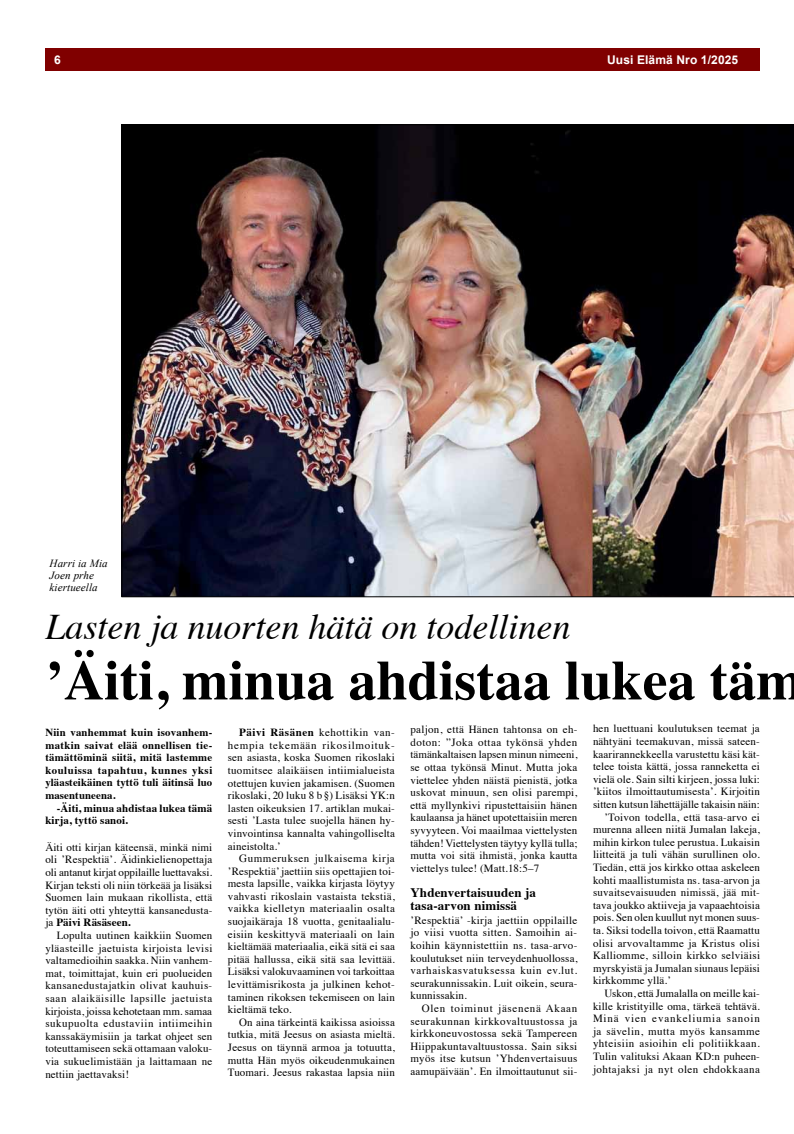
<style>
.page{position:relative;width:794px;height:1134px;background:#fff}
.page>*{position:absolute;margin:0;border:0;box-sizing:border-box;transform-origin:0 0}
.t1{font:700 56px "Times";color:#000}
.t2{font:italic 36px "Times";color:#000}
.t3{font:700 13px/12.6px "Times";letter-spacing:.01em;color:#000}
.t4{font:700 12px "Arial";letter-spacing:.01em;color:#fff}
.t5{font:11px/12.6px "Times";letter-spacing:.01em;color:#000;text-align:justify}
.t6{font:11px "Times";letter-spacing:.04em;color:#000}
.t7{font:700 11px/12.6px "Times";letter-spacing:.01em;color:#000}
.t8{font:italic 11px/12.4px "Times New Roman";letter-spacing:.01em;color:#000}
.t9{font:11px "Times";letter-spacing:.08em;color:#000}
.t10{font:700 10.8px/12.6px "Times";letter-spacing:.01em;color:#000;text-align:justify}
.s1{font-size:55px}
.s2{font-weight:700}
</style>
<div class="page">
<div style="left:45px;top:48px;width:715px;height:23px;background:#800000"></div>
<img style="left:122px;top:125px;width:672px;height:472px">
<p class="t4" style="left:54px;top:52px;width:8px">6</p>
<p class="t4" style="left:607px;top:52px;width:133px">Uusi Elämä Nro 1/2025</p>
<p class="t8" style="left:50px;top:556px;width:60px">Harri ia Mia<br>Joen prhe kiertueella</p>
<h2 class="t2" style="left:45px;top:596px;width:527px">Lasten ja nuorten hätä on todellinen</h2>
<h1 class="t1" style="left:45px;top:627px;width:759px"><span class="s1">’</span>Äiti, minua ahdistaa lukea täm</h1>
<p class="t5" style="left:228px;top:725px;width:168px;text-indent:11px"><span class="s2">Päivi Räsänen</span> kehottikin van&shy;hempia tekemään rikosilmoituk&shy;sen asiasta, koska Suomen rikoslaki tuomitsee alaikäisen intiimialueista otettujen kuvien jakamisen. (Suomen rikoslaki, 20 luku 8 b §) Lisäksi YK:n lasten oikeuksien 17. artiklan mukai&shy;sesti ’Lasta tulee suojella hänen hy&shy;vinvointinsa kannalta vahingolliselta aineistolta.’</p>
<p class="t5" style="left:228px;top:851px;width:168px;text-indent:11px">Gummeruksen julkaisema kirja ’Respektiä’ jaettiin siis opettajien toi&shy;mesta lapsille, vaikka kirjasta löytyy vahvasti rikoslain vastaista tekstiä, vaikka kielletyn materiaalin osalta suojaikäraja 18 vuotta, genitaalialu&shy;eisiin keskittyvä materiaali on lain kieltämää materiaalia, eikä sitä ei saa pitää hallussa, eikä sitä saa levittää.<br>Lisäksi valokuvaaminen voi tarkoittaa levittämisrikosta ja julkinen kehot&shy;taminen rikoksen tekemiseen on lain kieltämä teko.</p>
<p class="t5" style="left:228px;top:1015px;width:168px;text-indent:11px">On aina tärkeintä kaikissa asioissa tutkia, mitä Jeesus on asiasta mieltä.<br>Jeesus on täynnä armoa ja totuutta, mutta Hän myös oikeudenmukainen Tuomari. Jeesus rakastaa lapsia niin</p>
<p class="t5" style="left:593px;top:721px;width:168px">hen luettuani koulutuksen teemat ja</p>
<p class="t5" style="left:593px;top:734px;width:168px">nähtyäni teemakuvan, missä sateen-</p>
<p class="t5" style="left:593px;top:747px;width:168px">kaarirannekkeella varustettu käsi kät-</p>
<p class="t5" style="left:593px;top:759px;width:168px">telee toista kättä, jossa ranneketta ei</p>
<p class="t5" style="left:593px;top:772px;width:168px">vielä ole. Sain silti kirjeen, jossa luki:</p>
<p class="t5" style="left:593px;top:784px;width:168px">’kiitos ilmoittautumisesta’. Kirjoitin</p>
<p class="t5" style="left:593px;top:797px;width:168px">sitten kutsun lähettäjälle takaisin näin:</p>
<p class="t5" style="left:604px;top:810px;width:157px">’Toivon todella, että tasa-arvo ei</p>
<p class="t5" style="left:593px;top:822px;width:168px">murenna alleen niitä Jumalan lakeja,</p>
<p class="t5" style="left:593px;top:835px;width:168px">mihin kirkon tulee perustua. Lukaisin</p>
<p class="t5" style="left:593px;top:847px;width:168px">liitteitä ja tuli vähän surullinen olo.</p>
<p class="t5" style="left:593px;top:860px;width:168px">Tiedän, että jos kirkko ottaa askeleen</p>
<p class="t5" style="left:593px;top:873px;width:168px">kohti maallistumista ns. tasa-arvon ja</p>
<p class="t5" style="left:593px;top:885px;width:168px">suvaitsevaisuuden nimissä, jää mit-</p>
<p class="t5" style="left:593px;top:898px;width:168px">tava joukko aktiiveja ja vapaaehtoisia</p>
<p class="t5" style="left:593px;top:910px;width:168px">pois. Sen olen kuullut nyt monen suus-</p>
<p class="t5" style="left:593px;top:923px;width:168px">ta. Siksi todella toivon, että Raamattu</p>
<p class="t5" style="left:593px;top:936px;width:168px">olisi arvovaltamme ja Kristus olisi</p>
<p class="t5" style="left:593px;top:948px;width:168px">Kalliomme, silloin kirkko selviäisi</p>
<p class="t5" style="left:593px;top:961px;width:168px">myrskyistä ja Jumalan siunaus lepäisi</p>
<p class="t5" style="left:593px;top:973px;width:80px">kirkkomme yllä.’</p>
<p class="t5" style="left:604px;top:986px;width:157px">Uskon, että Jumalalla on meille kai-</p>
<p class="t5" style="left:593px;top:999px;width:168px">kille kristityille oma, tärkeä tehtävä.</p>
<p class="t9" style="left:593px;top:1008px;width:168px">Minä vien evankeliumia sanoin</p>
<p class="t6" style="left:593px;top:1021px;width:168px">ja sävelin, mutta myös kansamme</p>
<p class="t6" style="left:593px;top:1033px;width:168px">yhteisiin asioihin eli politiikkaan.</p>
<p class="t5" style="left:593px;top:1049px;width:168px">Tulin valituksi Akaan KD:n puheen-</p>
<p class="t6" style="left:593px;top:1058px;width:168px">johtajaksi ja nyt olen ehdokkaana</p>
<p class="t5" style="left:410px;top:722px;width:168px">paljon, että Hänen tahtonsa on eh&shy;doton: ”Joka ottaa tykönsä yhden tämänkaltaisen lapsen minun nimeeni, se ottaa tykönsä Minut. Mutta joka viettelee yhden näistä pienistä, jotka uskovat minuun, sen olisi parempi, että myllynkivi ripustettaisiin hänen kaulaansa ja hänet upotettaisiin meren syvyyteen. Voi maailmaa viettelysten tähden! Viettelysten täytyy kyllä tulla; mutta voi sitä ihmistä, jonka kautta viettelys tulee! (Matt.18:5–7</p>
<p class="t3" style="left:410px;top:885px;width:127px">Yhdenvertaisuuden ja tasa-arvon nimissä</p>
<p class="t5" style="left:410px;top:913px;width:168px">’Respektiä’ -kirja jaettiin oppilaille jo viisi vuotta sitten. Samoihin ai&shy;koihin käynnistettiin ns. tasa-arvo&shy;koulutukset niin terveydenhuollossa, varhaiskasvatuksessa kuin ev.lut. seurakunnissakin. Luit oikein, seura&shy;kunnissakin.</p>
<p class="t5" style="left:410px;top:1001px;width:168px;text-indent:11px">Olen toiminut jäsenenä Akaan seurakunnan kirkkovaltuustossa ja kirkkoneuvostossa sekä Tampereen Hiippakuntavaltuustossa. Sain siksi myös itse kutsun ’Yhdenvertaisuus aamupäivään’. En ilmoittautunut sii-</p>
<p class="t10" style="left:45px;top:725px;width:168px">Niin vanhemmat kuin isovanhem&shy;matkin saivat elää onnellisen tie&shy;tämättöminä siitä, mitä lastemme kouluissa tapahtuu, kunnes yksi yläasteikäinen tyttö tuli äitinsä luo masentuneena.</p>
<p class="t7" style="left:45px;top:800px;width:168px;text-indent:11px">-Äiti, minua ahdistaa lukea tämä kirja, tyttö sanoi.</p>
<p class="t5" style="left:45px;top:840px;width:168px">Äiti otti kirjan käteensä, minkä nimi oli ’Respektiä’. Äidinkielienopettaja oli antanut kirjat oppilaille luettavaksi.<br>Kirjan teksti oli niin törkeää ja lisäksi Suomen lain mukaan rikollista, että tytön äiti otti yhteyttä kansanedusta&shy;ja <span class="s2">Päivi Räsäseen.</span></p>
<p class="t5" style="left:45px;top:928px;width:168px;text-indent:11px">Lopulta uutinen kaikkiin Suomen yläasteille jaetuista kirjoista levisi valtamedioihin saakka. Niin vanhem&shy;mat, toimittajat, kuin eri puolueiden kansanedustajatkin olivat kauhuis&shy;saan alaikäisille lapsille jaetuista kirjoista, joissa kehotetaan mm. samaa sukupuolta edustaviin intiimeihin kanssakäymisiin ja tarkat ohjeet sen toteuttamiseen sekä ottamaan valoku&shy;via sukuelimistään ja laittamaan ne nettiin jaettavaksi!</p>
</div>
